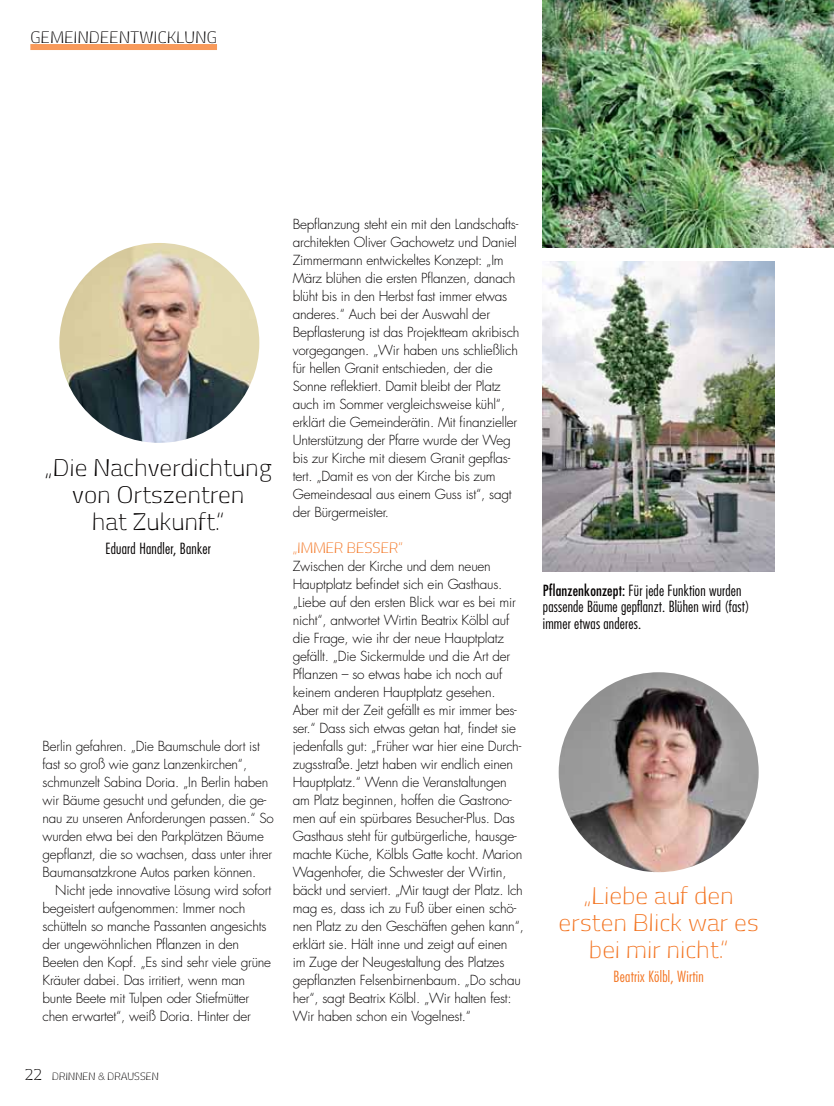
<style>
.page{position:relative;width:834px;height:1106px;background:#fff}
.page>*{position:absolute;margin:0;border:0;box-sizing:border-box;transform-origin:0 0}
.t1{font:24px/27px "Antaro";letter-spacing:.01em;color:#040000;text-align:center;scale:1.05 1}
.t2{font:24px/27px "Antaro";letter-spacing:.01em;color:#f37421;text-align:center;scale:1.05 1}
.t3{font:16.5px "Antaro";letter-spacing:.02em;color:#040000}
.t4{font:300 condensed 15px/16.5px "Futura Std";letter-spacing:.01em;color:#040000}
.t5{font:300 condensed 15px "Futura Std";letter-spacing:.015em;color:#f37421}
.t6{font:15px "Antaro";letter-spacing:.005em;color:#f37421}
.t7{font:300 13.5px/18px "Futura Std";letter-spacing:-.015em;color:#040000}
.t8{font:10.5px "Antaro";letter-spacing:.015em;color:#040000}
.s1{font-size:16.5px}
.s2{font-weight:400}
</style>
<div class="page">
<img style="left:543px;top:0;width:290px;height:247px">
<img style="left:543px;top:261px;width:231px;height:310px">
<img style="left:558px;top:672px;width:200px;height:200px;border-radius:50%">
<img style="left:59px;top:243px;width:200px;height:200px;border-radius:50%">
<div style="left:30px;top:44px;width:187px;height:6px;background:#f89a5b"></div>
<p class="t3" style="left:30px;top:30px;width:188px">GEMEINDEENTWICKLUNG</p>
<h1 class="t1" style="left:45px;top:457px;width:217px">„Die Nachverdichtung von Ortszentren<br>hat Zukunft.“</h1>
<p class="t4" style="left:105px;top:541px;width:107px">Eduard Handler, Banker</p>
<p class="t7" style="left:43px;top:738px;width:233px">Berlin gefahren. „Die Baumschule dort ist fast so groß wie ganz Lanzenkirchen“, schmunzelt Sabina Doria. „In Berlin haben wir Bäume gesucht und gefunden, die ge&shy;nau zu unseren Anforderungen passen.“ So wurden etwa bei den Parkplätzen Bäume gepflanzt, die so wachsen, dass unter ihrer Baumansatzkrone Autos parken können.</p>
<p class="t7" style="left:43px;top:882px;width:230px;text-indent:13px">Nicht jede innovative Lösung wird sofort begeistert aufgenommen: Immer noch schütteln so manche Passanten angesichts der ungewöhnlichen Pflanzen in den Beeten den Kopf. „Es sind sehr viele grüne Kräuter dabei. Das irritiert, wenn man bunte Beete mit Tulpen oder Stiefmütter chen erwartet“, weiß Doria. Hinter der</p>
<p class="t8" style="left:24px;top:1072px;width:136px"><span class="s1">22</span> DRINNEN &amp; DRAUSSEN</p>
<p class="t7" style="left:293px;top:216px;width:228px">Bepflanzung steht ein mit den Landschafts&shy;architekten Oliver Gachowetz und Daniel Zimmermann entwickeltes Konzept: „Im März blühen die ersten Pflanzen, danach blüht bis in den Herbst fast immer etwas anderes.“ Auch bei der Auswahl der Bepflasterung ist das Projektteam akribisch vorgegangen. „Wir haben uns schließlich für hellen Granit entschieden, der die Sonne reflektiert. Damit bleibt der Platz auch im Sommer vergleichsweise kühl“, erklärt die Gemeinderätin. Mit finanzieller Unterstützung der Pfarre wurde der Weg bis zur Kirche mit diesem Granit gepflas&shy;tert. „Damit es von der Kirche bis zum Gemeindesaal aus einem Guss ist“, sagt der Bürgermeister.</p>
<p class="t6" style="left:293px;top:542px;width:112px">„IMMER BESSER“</p>
<p class="t7" style="left:293px;top:558px;width:233px">Zwischen der Kirche und dem neuen Hauptplatz befindet sich ein Gasthaus. „Liebe auf den ersten Blick war es bei mir nicht“, antwortet Wirtin Beatrix Kölbl auf die Frage, wie ihr der neue Hauptplatz gefällt. „Die Sickermulde und die Art der Pflanzen – so etwas habe ich noch auf keinem anderen Hauptplatz gesehen.<br>Aber mit der Zeit gefällt es mir immer bes&shy;ser.“ Dass sich etwas getan hat, findet sie jedenfalls gut: „Früher war hier eine Durch&shy;zugsstraße. Jetzt haben wir endlich einen Hauptplatz.“ Wenn die Veranstaltungen am Platz beginnen, hoffen die Gastrono&shy;men auf ein spürbares Besucher-Plus. Das Gasthaus steht für gutbürgerliche, hausge&shy;machte Küche, Kölbls Gatte kocht. Marion Wagenhofer, die Schwester der Wirtin, bäckt und serviert. „Mir taugt der Platz. Ich mag es, dass ich zu Fuß über einen schö&shy;nen Platz zu den Geschäften gehen kann“, erklärt sie. Hält inne und zeigt auf einen<br>im Zuge der Neugestaltung des Platzes gepflanzten Felsenbirnenbaum. „Do schau her“, sagt Beatrix Kölbl. „Wir halten fest:<br>Wir haben schon ein Vogelnest.“</p>
<p class="t4" style="left:543px;top:583px;width:208px"><span class="s2">Pflanzenkonzept:</span> Für jede Funktion wurden passende Bäume gepflanzt. Blühen wird (fast) immer etwas anderes.</p>
<h1 class="t2" style="left:558px;top:885px;width:192px">„Liebe auf den ersten Blick war es bei mir nicht.“</h1>
<p class="t5" style="left:613px;top:969px;width:92px">Beatrix Kölbl, Wirtin</p>
</div>
